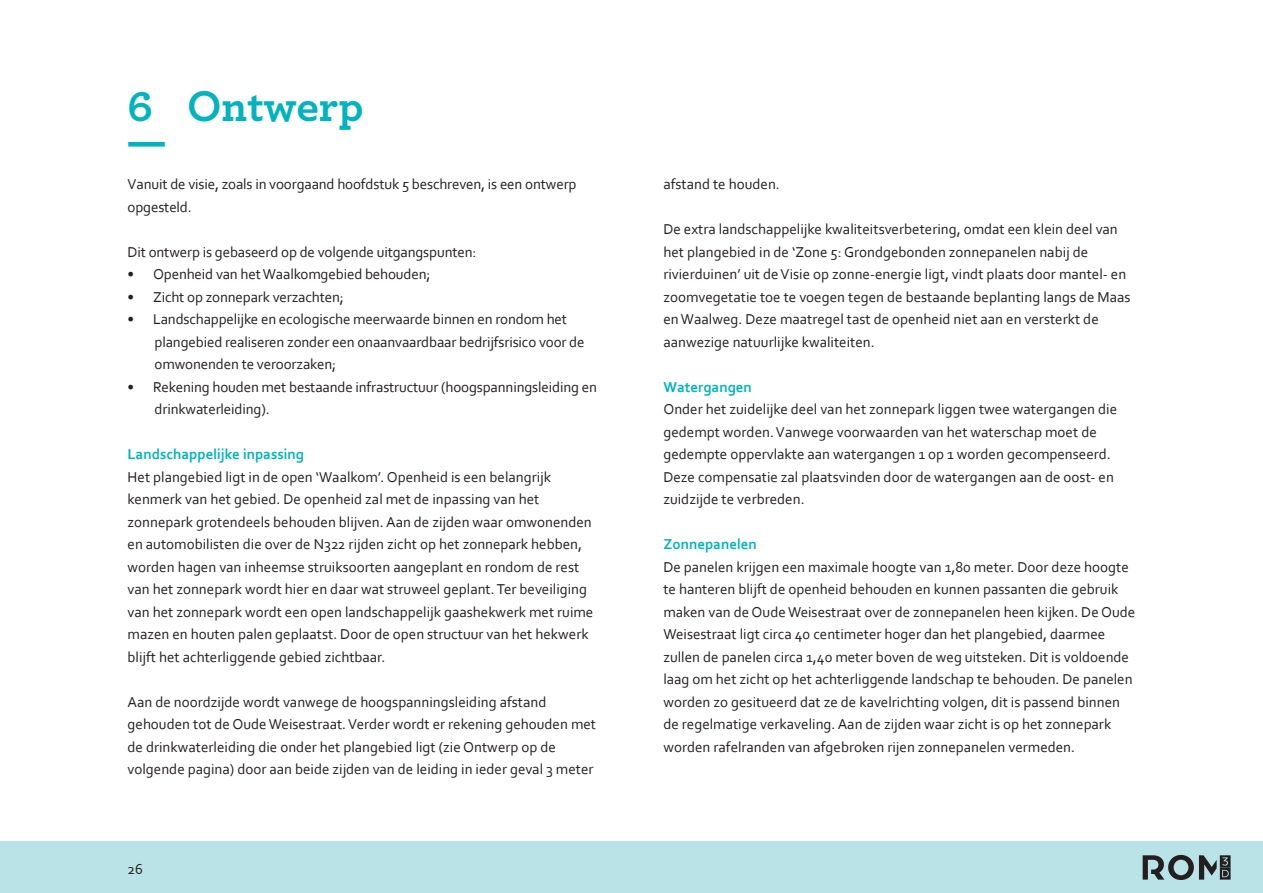
<style>
.page{position:relative;width:1263px;height:893px;background:#fff}
.page>*{position:absolute;margin:0;border:0;box-sizing:border-box;transform-origin:0 0}
.t1{font:700 45px/36px "Archer";color:#00b3bd}
.t2{font:15px/22.5px "Corbel";color:#231f20}
.t3{font:700 15px "Corbel";color:#00b3bd}
</style>
<div class="page">
<div style="left:0;top:842px;width:1263px;height:51px;background:#bae3e7"></div>
<svg style="left:1143px;top:855px;width:87px;height:25px"></svg>
<h1 class="t1" style="left:128px;top:85px;width:238px">6 Ontwerp —</h1>
<p class="t2" style="left:128px;top:172px;width:450px">Vanuit de visie, zoals in voorgaand hoofdstuk 5 beschreven, is een ontwerp opgesteld.</p>
<p class="t2" style="left:128px;top:240px;width:350px">Dit ontwerp is gebaseerd op de volgende uitgangspunten:</p>
<p class="t2" style="left:128px;top:262px;width:304px">• Openheid van het Waalkomgebied behouden;</p>
<p class="t2" style="left:128px;top:285px;width:218px">• Zicht op zonnepark verzachten;</p>
<p class="t2" style="left:155px;top:307px;width:431px;text-indent:-27px">• Landschappelijke en ecologische meerwaarde binnen en rondom het plangebied realiseren zonder een onaanvaardbaar bedrijfsrisico voor de omwonenden te veroorzaken;</p>
<p class="t2" style="left:155px;top:375px;width:444px;text-indent:-27px">• Rekening houden met bestaande infrastructuur (hoogspanningsleiding en drinkwaterleiding).</p>
<p class="t3" style="left:128px;top:445px;width:178px">Landschappelijke inpassing</p>
<p class="t2" style="left:128px;top:465px;width:467px">Het plangebied ligt in de open ‘Waalkom’. Openheid is een belangrijk kenmerk van het gebied. De openheid zal met de inpassing van het zonnepark grotendeels behouden blijven. Aan de zijden waar omwonenden en automobilisten die over de N322 rijden zicht op het zonnepark hebben, worden hagen van inheemse struiksoorten aangeplant en rondom de rest van het zonnepark wordt hier en daar wat struweel geplant. Ter beveiliging van het zonnepark wordt een open landschappelijk gaashekwerk met ruime mazen en houten palen geplaatst. Door de open structuur van het hekwerk blijft het achterliggende gebied zichtbaar.</p>
<p class="t2" style="left:128px;top:690px;width:470px">Aan de noordzijde wordt vanwege de hoogspanningsleiding afstand gehouden tot de Oude Weisestraat. Verder wordt er rekening gehouden met de drinkwaterleiding die onder het plangebied ligt (zie Ontwerp op de volgende pagina) door aan beide zijden van de leiding in ieder geval 3 meter</p>
<p class="t2" style="left:128px;top:857px;width:17px">26</p>
<p class="t2" style="left:663px;top:172px;width:118px">afstand te houden.</p>
<p class="t2" style="left:663px;top:217px;width:469px">De extra landschappelijke kwaliteitsverbetering, omdat een klein deel van het plangebied in de ‘Zone 5: Grondgebonden zonnepanelen nabij de rivierduinen’ uit de Visie op zonne-energie ligt, vindt plaats door mantel- en zoomvegetatie toe te voegen tegen de bestaande beplanting langs de Maas en Waalweg. Deze maatregel tast de openheid niet aan en versterkt de aanwezige natuurlijke kwaliteiten.</p>
<p class="t3" style="left:663px;top:377px;width:90px">Watergangen</p>
<p class="t2" style="left:663px;top:397px;width:455px">Onder het zuidelijke deel van het zonnepark liggen twee watergangen die gedempt worden. Vanwege voorwaarden van het waterschap moet de gedempte oppervlakte aan watergangen 1 op 1 worden gecompenseerd.<br>Deze compensatie zal plaatsvinden door de watergangen aan de oost- en zuidzijde te verbreden.</p>
<p class="t3" style="left:663px;top:535px;width:95px">Zonnepanelen</p>
<p class="t2" style="left:663px;top:555px;width:473px">De panelen krijgen een maximale hoogte van 1,80 meter. Door deze hoogte te hanteren blijft de openheid behouden en kunnen passanten die gebruik maken van de Oude Weisestraat over de zonnepanelen heen kijken. De Oude Weisestraat ligt circa 40 centimeter hoger dan het plangebied, daarmee zullen de panelen circa 1,40 meter boven de weg uitsteken. Dit is voldoende laag om het zicht op het achterliggende landschap te behouden. De panelen worden zo gesitueerd dat ze de kavelrichting volgen, dit is passend binnen de regelmatige verkaveling. Aan de zijden waar zicht is op het zonnepark worden rafelranden van afgebroken rijen zonnepanelen vermeden.</p>
</div>
